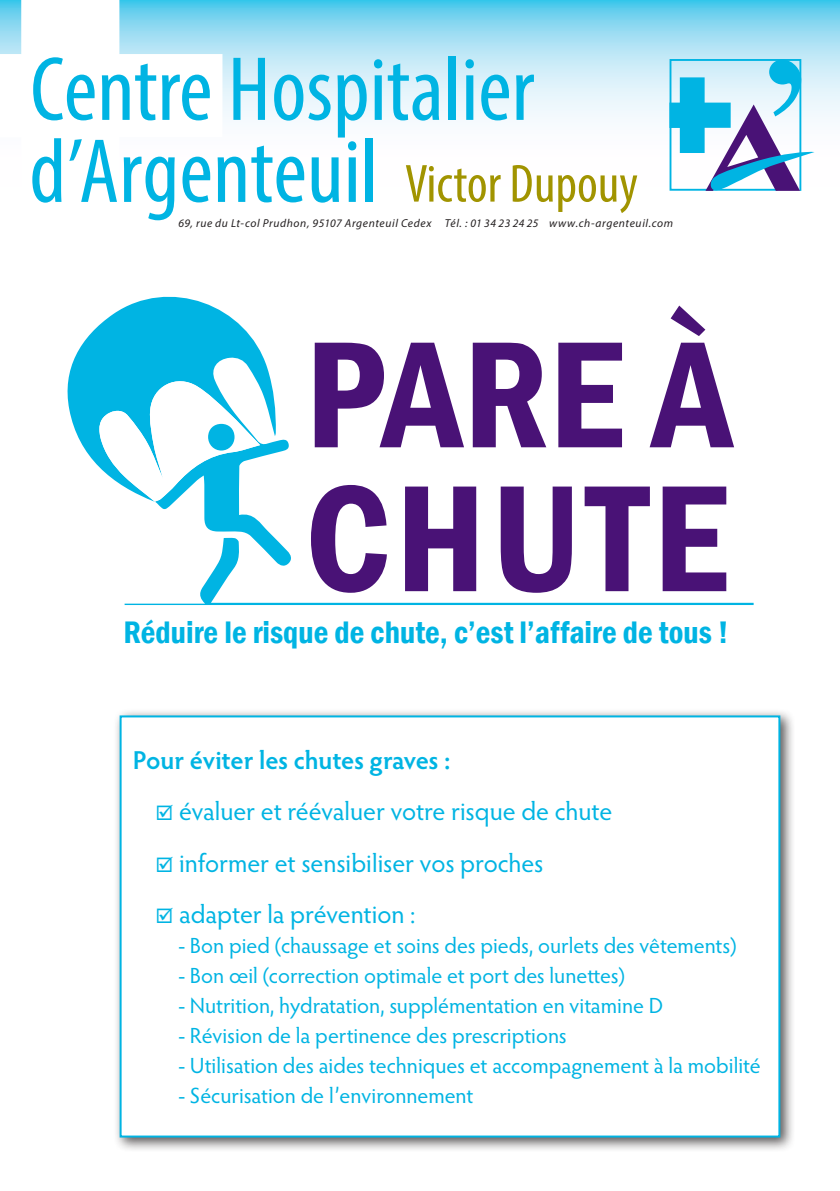
<style>
.page{position:relative;width:840px;height:1191px;background:#fff}
.page>*{position:absolute;margin:0;border:0;box-sizing:border-box;transform-origin:0 0}
.t1{font:600 condensed 156.8px/143.8px "Franklin Gothic";letter-spacing:.03em;color:#491276}
.t2{font:condensed 92px "Myriad Pro";color:#00b4e3}
.t3{font:condensed 54px "Myriad Pro";color:#a19400}
.t4{font:600 condensed 32px "Franklin Gothic";color:#00b4e3}
.t5{font:26px "Hypatia Sans Pro";letter-spacing:-.005em;color:#00b4e3}
.t6{font:600 26px "Hypatia Sans Pro";letter-spacing:-.01em;color:#00b4e3}
.t7{font:22px "Hypatia Sans Pro";color:#00b4e3}
.t8{font:italic 11.6px "Myriad Pro";letter-spacing:.055em;color:#231f20}
</style>
<div class="page">
<svg style="left:222px;top:0;width:617px;height:153px"></svg>
<svg style="left:0;top:0;width:222px;height:54px"></svg>
<svg style="left:668px;top:58px;width:146px;height:133px"></svg>
<svg style="left:67px;top:296px;width:222px;height:241px"></svg>
<svg style="left:124px;top:537px;width:629px;height:68px"></svg>
<svg style="left:99px;top:374px;width:161px;height:128px"></svg>
<div style="left:208px;top:424px;width:26px;height:26px;background:#00b4e3;border-radius:50%"></div>
<div style="left:112px;top:708px;width:682px;height:444px;background:#231f20;opacity:.75"></div>
<div style="left:120px;top:716px;width:659px;height:420px;background:#fff"></div>
<div style="left:119px;top:715px;width:661px;height:422px;border:2px solid #00b4e3"></div>
<p class="t2" style="left:30px;top:34px;width:505px">Centre Hospitalier</p>
<p class="t2" style="left:29px;top:116px;width:350px">d’Argenteuil</p>
<p class="t8" style="left:178px;top:216px;width:496px">69, rue du Lt-col Prudhon, 95107 Argenteuil Cedex Tél. : 01 34 23 24 25 www.ch-argenteuil.com</p>
<p class="t3" style="left:405px;top:151px;width:234px">Victor Dupouy</p>
<p class="t1" style="left:305px;top:321px;width:429px">PARE À<br>CHUTE</p>
<p class="t4" style="left:123px;top:611px;width:606px">Réduire le risque de chute, c’est l’affaire de tous !</p>
<p class="t6" style="left:133px;top:742px;width:319px">Pour éviter les chutes graves :</p>
<p class="t5" style="left:155px;top:794px;width:458px">☑ évaluer et réévaluer votre risque de chute</p>
<p class="t5" style="left:155px;top:845px;width:389px">☑ informer et sensibiliser vos proches</p>
<p class="t5" style="left:155px;top:896px;width:261px">☑ adapter la prévention :</p>
<p class="t7" style="left:178px;top:930px;width:559px">- Bon pied (chaussage et soins des pieds, ourlets des vêtements)</p>
<p class="t7" style="left:178px;top:960px;width:448px">- Bon œil (correction optimale et port des lunettes)</p>
<p class="t7" style="left:178px;top:990px;width:486px">- Nutrition, hydratation, supplémentation en vitamine D</p>
<p class="t7" style="left:178px;top:1020px;width:390px">- Révision de la pertinence des prescriptions</p>
<p class="t7" style="left:178px;top:1050px;width:583px">- Utilisation des aides techniques et accompagnement à la mobilité</p>
<p class="t7" style="left:178px;top:1080px;width:296px">- Sécurisation de l’environnement</p>
</div>
